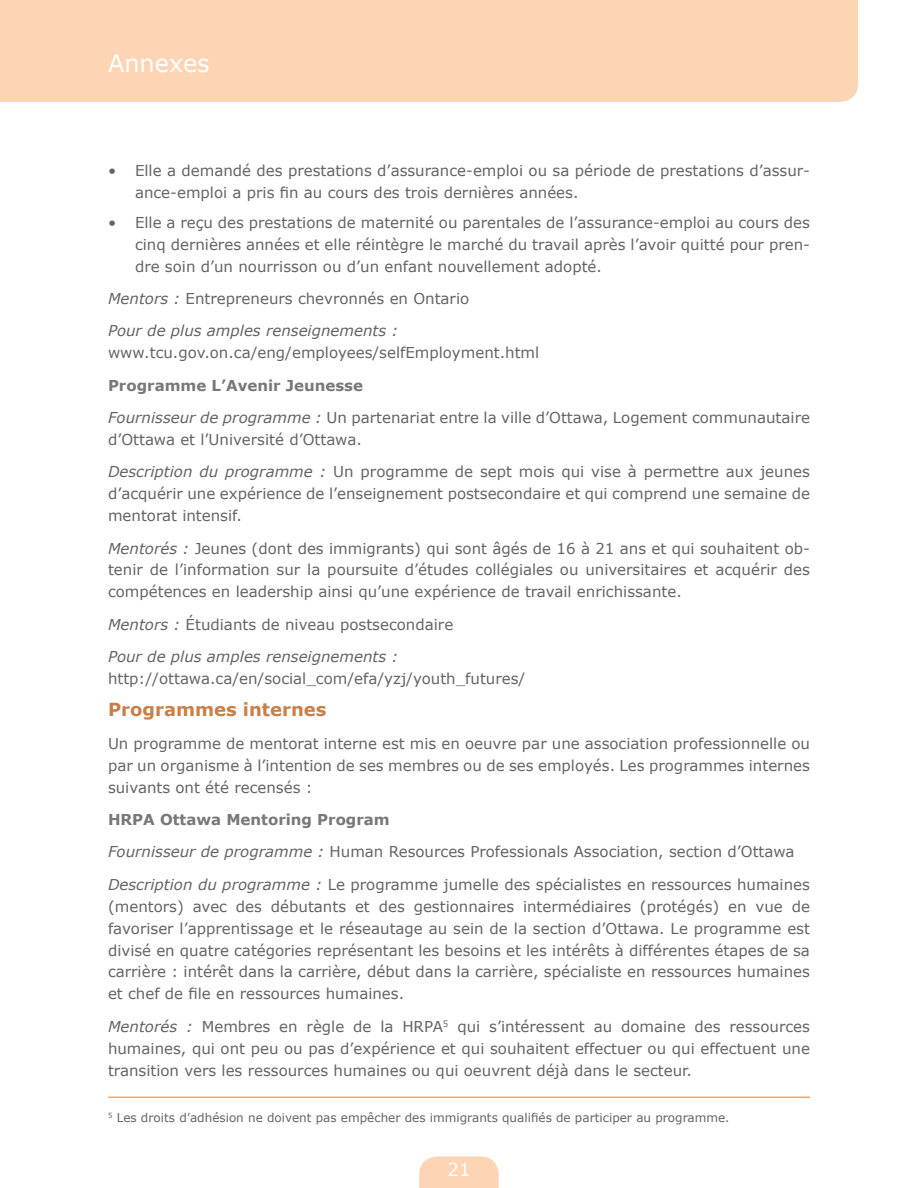
<style>
.page{position:relative;width:918px;height:1188px;background:#fff}
.page>*{position:absolute;margin:0;border:0;box-sizing:border-box;transform-origin:0 0}
.t1{font:24px "Verdana";color:#fff}
.t2{font:700 18px "Verdana";color:#c98047}
.t3{font:18px "Verdana";color:#fff}
.t4{font:15px/21.9px "Verdana";color:#636466}
.t5{font:italic 15px/32.4px "Verdana";color:#636466}
.t6{font:12px "Verdana";color:#636466}
.s1{font-style:normal}
.s2{font-weight:700;color:#77787b}
.s3{font-style:italic}
</style>
<div class="page">
<div style="left:0;top:0;width:858px;height:102px;background:#fdd4b4"></div>
<hr style="left:108px;top:1096px;width:702px;height:2px;background:#f9a86d">
<svg style="left:419px;top:1156px;width:80px;height:32px;background:#fdd7b9"></svg>
<h1 class="t1" style="left:108px;top:48px;width:103px">Annexes</h1>
<p class="t4" style="left:135px;top:160px;width:676px;text-indent:-27px">• Elle a demandé des prestations d’assurance-emploi ou sa période de prestations d’assur&shy;ance-emploi a pris fin au cours des trois dernières années.</p>
<p class="t4" style="left:135px;top:212px;width:676px;text-align:justify;text-indent:-27px">• Elle a reçu des prestations de maternité ou parentales de l’assurance-emploi au cours des cinq dernières années et elle réintègre le marché du travail après l’avoir quitté pour pren&shy;dre soin d’un nourrisson ou d’un enfant nouvellement adopté.</p>
<p class="t5" style="left:108px;top:283px;width:363px">Mentors : <span class="s1">Entrepreneurs chevronnés en Ontario<br></span>Pour de plus amples renseignements :</p>
<p class="t4" style="left:108px;top:342px;width:433px">www.tcu.gov.on.ca/eng/employees/selfEmployment.html</p>
<p class="t4" style="left:108px;top:369px;width:704px;line-height:32.4px"><span class="s2">Programme L’Avenir Jeunesse<br></span><span class="s3">Fournisseur de programme :</span> Un partenariat entre la ville d’Ottawa, Logement communautaire</p>
<p class="t4" style="left:108px;top:424px;width:704px;line-height:32.4px">d’Ottawa et l’Université d’Ottawa.<br><span class="s3">Description du programme :</span> Un programme de sept mois qui vise à permettre aux jeunes</p>
<p class="t4" style="left:108px;top:483px;width:703px">d’acquérir une expérience de l’enseignement postsecondaire et qui comprend une semaine de mentorat intensif.</p>
<p class="t4" style="left:108px;top:537px;width:703px;text-align:justify"><span class="s3">Mentorés :</span> Jeunes (dont des immigrants) qui sont âgés de 16 à 21 ans et qui souhaitent ob&shy;tenir de l’information sur la poursuite d’études collégiales ou universitaires et acquérir des compétences en leadership ainsi qu’une expérience de travail enrichissante.</p>
<p class="t5" style="left:108px;top:608px;width:347px">Mentors : <span class="s1">Étudiants de niveau postsecondaire<br></span>Pour de plus amples renseignements :</p>
<p class="t4" style="left:108px;top:668px;width:419px">http://ottawa.ca/en/social_com/efa/yzj/youth_futures/</p>
<p class="t2" style="left:108px;top:698px;width:220px">Programmes internes</p>
<p class="t4" style="left:108px;top:733px;width:704px;text-align:justify">Un programme de mentorat interne est mis en oeuvre par une association professionnelle ou par un organisme à l’intention de ses membres ou de ses employés. Les programmes internes suivants ont été recensés :</p>
<p class="t4" style="left:108px;top:804px;width:704px;line-height:32.4px"><span class="s2">HRPA Ottawa Mentoring Program<br></span><span class="s3">Fournisseur de programme :</span> Human Resources Professionals Association, section d’Ottawa<br><span class="s3">Description du programme :</span> Le programme jumelle des spécialistes en ressources humaines</p>
<p class="t4" style="left:108px;top:896px;width:704px;text-align:justify">(mentors) avec des débutants et des gestionnaires intermédiaires (protégés) en vue de favoriser l’apprentissage et le réseautage au sein de la section d’Ottawa. Le programme est divisé en quatre catégories représentant les besoins et les intérêts à différentes étapes de sa carrière : intérêt dans la carrière, début dans la carrière, spécialiste en ressources humaines et chef de file en ressources humaines.</p>
<p class="t4" style="left:108px;top:1016px;width:704px;text-align:justify"><span class="s3">Mentorés :</span> Membres en règle de la HRPA<sup>5</sup> qui s’intéressent au domaine des ressources humaines, qui ont peu ou pas d’expérience et qui souhaitent effectuer ou qui effectuent une transition vers les ressources humaines ou qui oeuvrent déjà dans le secteur.</p>
<p class="t6" style="left:108px;top:1110px;width:623px"><sup>5</sup> Les droits d’adhésion ne doivent pas empêcher des immigrants qualifiés de participer au programme.</p>
<p class="t3" style="left:448px;top:1158px;width:24px">21</p>
</div>
